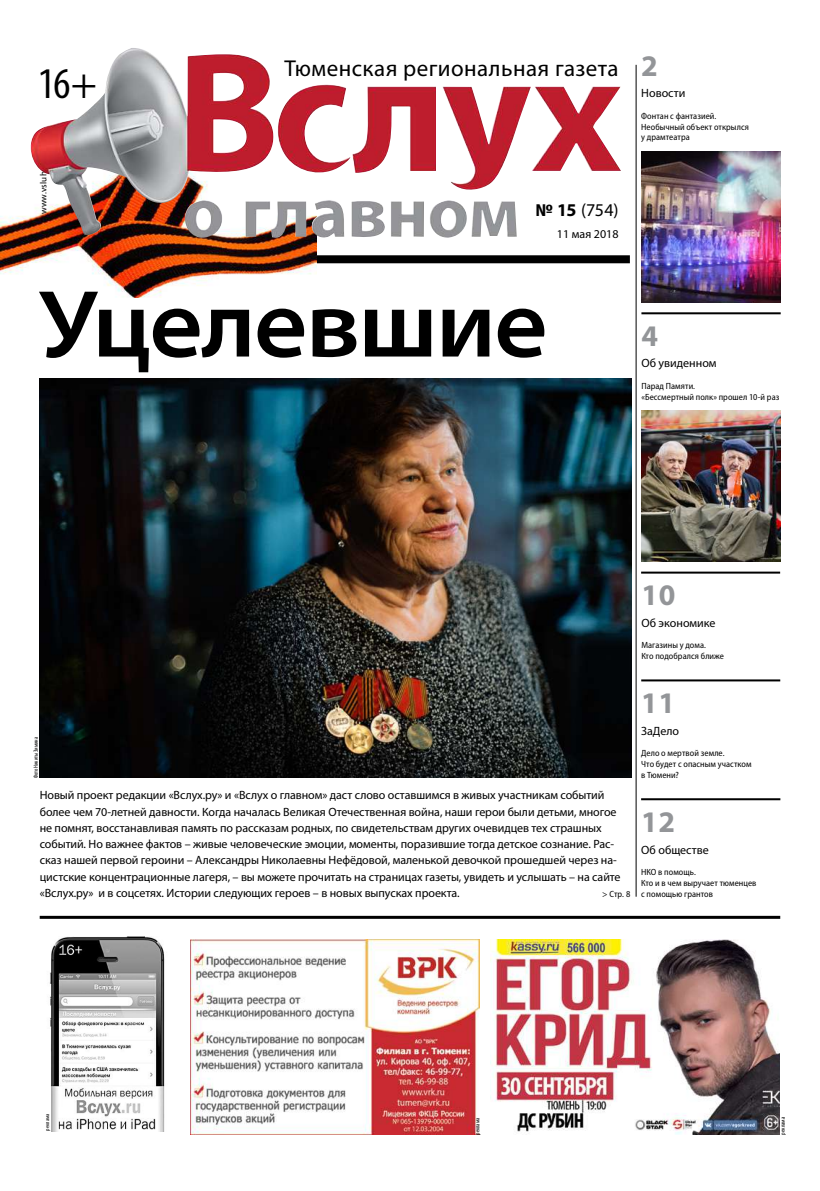
<style>
.page{position:relative;width:820px;height:1191px;background:#fff}
.page>*{position:absolute;margin:0;border:0;box-sizing:border-box;transform-origin:0 0}
.t1{font:600 semi-expanded 96px "Myriad Pro";letter-spacing:-.02em;color:#000}
.t2{font:condensed 44px "Myriad Pro";color:#000}
.t3{font:700 30px "Myriad Pro";color:#939598}
.t4{font:23px "Myriad Pro";letter-spacing:.02em;color:#000}
.t5{font:18px "Myriad Pro";color:#000}
.t6{font:12px/16.2px "Myriad Pro";letter-spacing:-.005em;color:#000}
.t7{font:semi-condensed 9px/10.8px "Myriad Pro";letter-spacing:.005em;color:#000}
.t8{font:9px "Myriad Pro";letter-spacing:.02em;color:#000}
.t9{font:condensed 6px "Myriad Pro";color:#000}
.t10{font:condensed 6px "Myriad Pro";color:#000;scale:1.06 1}
.t11{font:condensed 5.6px "Myriad Pro";color:#000;scale:1.08 1}
.s1{font-weight:700}
</style>
<div class="page">
<div style="left:40px;top:255px;width:589px;height:8px;background:#000"></div>
<img style="left:0;top:216px;width:317px;height:82px">
<img style="left:30px;top:48px;width:590px;height:191px">
<hr style="left:40px;top:916px;width:740px;height:3px;background:#000">
<hr style="left:635px;top:65px;width:1px;height:831px;background:#000">
<img style="left:49px;top:936px;width:116px;height:195px">
<img style="left:190px;top:940px;width:289px;height:194px">
<img style="left:40px;top:378px;width:591px;height:400px">
<hr style="left:641px;top:798px;width:139px;height:2px;background:#000">
<hr style="left:641px;top:571px;width:138px;height:2px;background:#000">
<hr style="left:641px;top:312px;width:139px;height:2px;background:#000">
<hr style="left:641px;top:679px;width:139px;height:2px;background:#000">
<img style="left:490px;top:940px;width:289px;height:194px">
<img style="left:641px;top:151px;width:139px;height:152px">
<img style="left:641px;top:410px;width:138px;height:152px">
<h2 class="t2" style="left:38px;top:57px;width:61px">16+</h2>
<p class="t8" style="left:38px;top:214px;width:55px;rotate:-90deg">www.vsluh.ru</p>
<h3 class="t4" style="left:284px;top:54px;width:335px">Тюменская региональная газета</h3>
<h3 class="t5" style="left:535px;top:199px;width:85px"><span class="s1">№ 15</span> (754)</h3>
<p class="t6" style="left:556px;top:225px;width:63px">11 мая 2018</p>
<h1 class="t1" style="left:38px;top:271px;width:510px">Уцелевшие</h1>
<h3 class="t3" style="left:641px;top:46px;width:18px">2</h3>
<p class="t6" style="left:641px;top:85px;width:46px">Новости</p>
<p class="t7" style="left:641px;top:111px;width:109px">Фонтан с фантазией.<br>Необычный объект открылся у драмтеатра</p>
<h3 class="t3" style="left:641px;top:316px;width:18px">4</h3>
<p class="t6" style="left:641px;top:355px;width:77px">Об увиденном</p>
<p class="t7" style="left:641px;top:381px;width:139px">Парад Памяти.<br>«Бессмертный полк» прошел 10-й раз</p>
<p class="t9" style="left:32px;top:778px;width:43px;rotate:-90deg">Фото Никиты Зимина</p>
<p class="t6" style="left:40px;top:787px;width:582px">Новый проект редакции «Вслух.ру» и «Вслух о главном» даст слово оставшимся в живых участникам событий более чем 70‑летней давности. Когда началась Великая Отечественная война, наши герои были детьми, многое не помнят, восстанавливая память по рассказам родных, по свидетельствам других очевидцев тех страшных событий. Но важнее фактов – живые человеческие эмоции, моменты, поразившие тогда детское сознание. Рас‑ сказ нашей первой героини – Александры Николаевны Нефёдовой, маленькой девочкой прошедшей через на‑ цистские концентрационные лагеря, – вы можете прочитать на страницах газеты, увидеть и услышать – на сайте «Вслух.ру» и в соцсетях. Истории следующих героев – в новых выпусках проекта.</p>
<p class="t7" style="left:601px;top:888px;width:30px">&gt; Cтр. 8</p>
<h3 class="t3" style="left:641px;top:575px;width:35px">10</h3>
<p class="t6" style="left:641px;top:614px;width:76px">Об экономике</p>
<p class="t7" style="left:641px;top:640px;width:84px">Магазины у дома.<br>Кто подобрался ближе</p>
<h3 class="t3" style="left:641px;top:683px;width:35px">11</h3>
<p class="t6" style="left:641px;top:722px;width:39px">ЗаДело</p>
<p class="t7" style="left:641px;top:748px;width:112px">Дело о мертвой земле.<br>Что будет с опасным участком в Тюмени?</p>
<h3 class="t3" style="left:641px;top:802px;width:35px">12</h3>
<p class="t6" style="left:641px;top:841px;width:69px">Об обществе</p>
<p class="t7" style="left:641px;top:867px;width:117px">НКО в помощь.<br>Кто и в чем выручает тюменцев с помощью грантов</p>
<p class="t11" style="left:44px;top:1130px;width:17px;rotate:-90deg">реклама</p>
<p class="t9" style="left:473px;top:1134px;width:18px;rotate:-90deg">реклама</p>
<p class="t10" style="left:778px;top:1134px;width:18px;rotate:-90deg">реклама</p>
</div>
